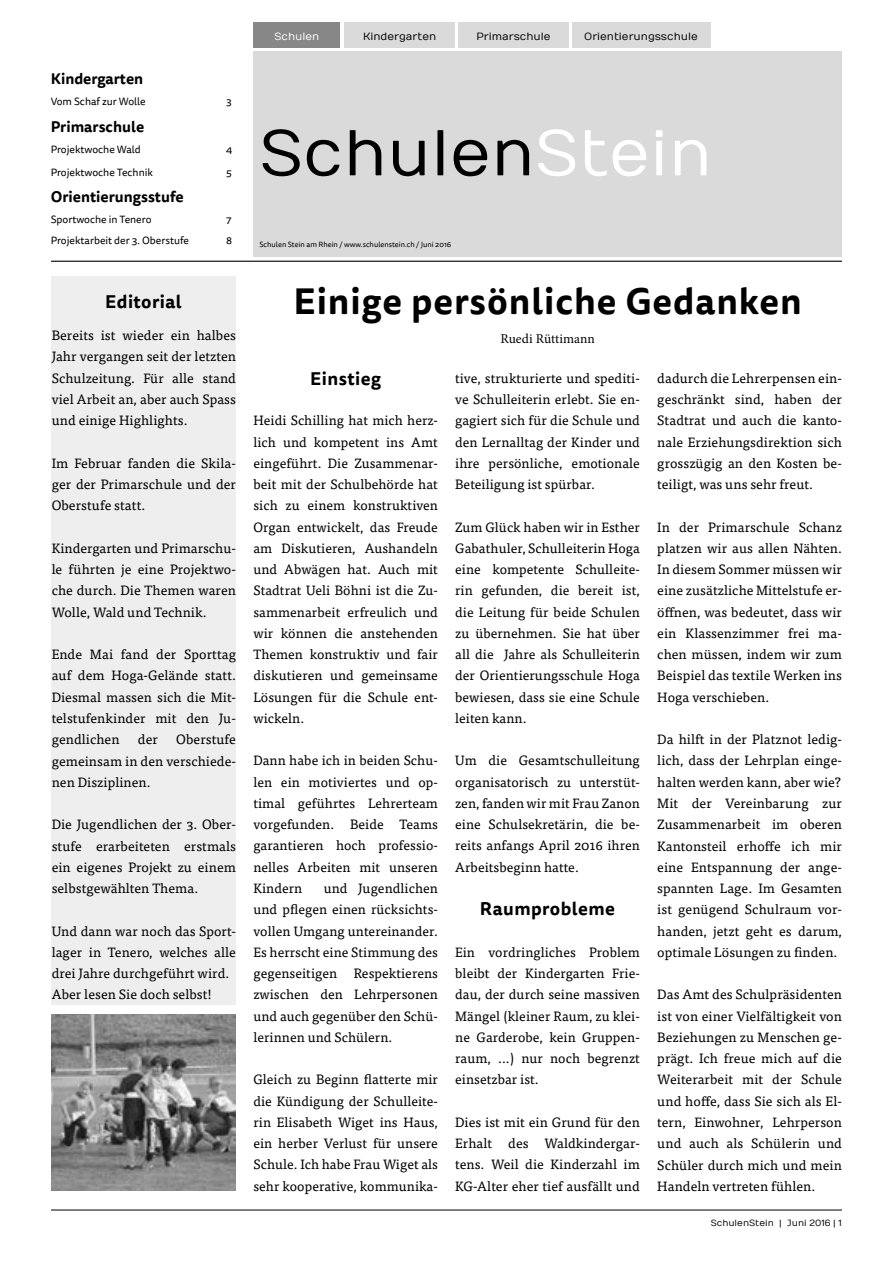
<style>
.page{position:relative;width:893px;height:1263px;background:#fff}
.page>*{position:absolute;margin:0;border:0;box-sizing:border-box;transform-origin:0 0}
.t1{font:64.5px "Numans";color:#000}
.t2{font:700 36px "Tisa Sans Pro";letter-spacing:.025em;color:#000}
.t3{font:700 18px "Tisa Sans Pro";letter-spacing:.025em;color:#000}
.t4{font:700 15px "Tisa Sans Pro";color:#000}
.t5{font:13.5px/21.3px "Tisa Pro";letter-spacing:.005em;color:#000;text-align:justify}
.t6{font:13.5px "Minion Pro";letter-spacing:.005em;color:#000}
.t7{font:10.5px "Tisa Sans Pro";color:#000}
.t8{font:10.5px "Numans";color:#000}
.t9{font:10.5px "Numans";color:#fff}
.t10{font:9px "Numans";color:#000}
.t11{font:7.5px "Tisa Sans Pro";color:#000}
.s1{color:#fff}
</style>
<div class="page">
<hr style="left:51px;top:1209px;width:791px;height:1px;background:#000">
<div style="left:253px;top:51px;width:589px;height:205px;background:#dadada"></div>
<hr style="left:51px;top:261px;width:791px;height:1px;background:#000">
<div style="left:253px;top:22px;width:87px;height:26px;background:#878787"></div>
<div style="left:344px;top:22px;width:111px;height:26px;background:#dadada"></div>
<div style="left:458px;top:22px;width:111px;height:26px;background:#dadada"></div>
<div style="left:572px;top:22px;width:138px;height:26px;background:#dadada"></div>
<img style="left:51px;top:1014px;width:185px;height:177px">
<div style="left:51px;top:340px;width:185px;height:665px;background:#eee"></div>
<div style="left:51px;top:276px;width:185px;height:64px;background:#eee"></div>
<p class="t4" style="left:51px;top:68px;width:94px">Kindergarten</p>
<p class="t7" style="left:51px;top:94px;width:97px">Vom Schaf zur Wolle</p>
<p class="t7" style="left:226px;top:94px;width:7px">3</p>
<p class="t4" style="left:51px;top:115px;width:95px">Primarschule</p>
<p class="t7" style="left:51px;top:142px;width:92px">Projektwoche Wald</p>
<p class="t7" style="left:226px;top:142px;width:8px">4</p>
<p class="t7" style="left:51px;top:165px;width:104px">Projektwoche Technik</p>
<p class="t7" style="left:226px;top:165px;width:7px">5</p>
<p class="t4" style="left:51px;top:186px;width:135px">Orientierungsstufe</p>
<p class="t7" style="left:51px;top:212px;width:102px">Sportwoche in Tenero</p>
<p class="t7" style="left:226px;top:212px;width:7px">7</p>
<p class="t7" style="left:51px;top:234px;width:140px">Projektarbeit der 3. Oberstufe</p>
<p class="t7" style="left:226px;top:234px;width:8px">8</p>
<p class="t9" style="left:274px;top:30px;width:46px">Schulen</p>
<p class="t8" style="left:363px;top:30px;width:75px">Kindergarten</p>
<p class="t8" style="left:476px;top:30px;width:76px">Primarschule</p>
<p class="t8" style="left:584px;top:30px;width:115px">Orientierungsschule</p>
<h1 class="t1" style="left:259px;top:117px;width:454px">Schulen<span class="s1">Stein</span></h1>
<p class="t11" style="left:259px;top:239px;width:193px">Schulen Stein am Rhein / www.schulenstein.ch / Juni 2016</p>
<h3 class="t3" style="left:105px;top:288px;width:78px">Editorial</h3>
<h2 class="t2" style="left:293px;top:275px;width:510px">Einige persönliche Gedanken</h2>
<p class="t5" style="left:52px;top:324px;width:186px">Bereits ist wieder ein halbes</p>
<p class="t6" style="left:500px;top:330px;width:96px">Ruedi Rüttimann</p>
<p class="t5" style="left:52px;top:345px;width:186px">Jahr vergangen seit der letzten Schulzeitung. Für alle stand viel Arbeit an, aber auch Spass und einige Highlights.</p>
<p class="t5" style="left:52px;top:452px;width:186px">Im Februar fanden die Skila&shy;ger der Primarschule und der Oberstufe statt.</p>
<p class="t5" style="left:52px;top:537px;width:186px">Kindergarten und Primarschu&shy;le führten je eine Projektwo&shy;che durch. Die Themen waren Wolle, Wald und Technik.</p>
<p class="t5" style="left:52px;top:643px;width:186px">Ende Mai fand der Sporttag auf dem Hoga-Gelände statt.<br>Diesmal massen sich die Mit&shy;telstufenkinder mit den Ju&shy;gendlichen</p>
<h3 class="t3" style="left:310px;top:366px;width:72px">Einstieg</h3>
<p class="t5" style="left:253px;top:409px;width:186px">Heidi Schilling hat mich herz&shy;lich und kompetent ins Amt eingeführt. Die Zusammenar&shy;beit mit der Schulbehörde hat sich zu einem konstruktiven Organ entwickelt, das Freude am Diskutieren, Aushandeln und Abwägen hat. Auch mit Stadtrat Ueli Böhni ist die Zu&shy;sammenarbeit erfreulich und wir können die anstehenden Themen konstruktiv und fair diskutieren und gemeinsame Lösungen für die Schule ent&shy;wickeln.</p>
<p class="t5" style="left:253px;top:749px;width:186px">Dann habe ich in beiden Schu&shy;len ein motiviertes und op&shy;timal geführtes Lehrerteam vorgefunden. Beide Teams garantieren hoch professio&shy;nelles Arbeiten mit unseren Kindern</p>
<p class="t5" style="left:455px;top:366px;width:186px">tive, strukturierte und spediti&shy;ve Schulleiterin erlebt. Sie en&shy;gagiert sich für die Schule und den Lernalltag der Kinder und ihre persönliche, emotionale Beteiligung ist spürbar.</p>
<p class="t5" style="left:455px;top:515px;width:186px">Zum Glück haben wir in Esther Gabathuler, Schulleiterin Hoga eine kompetente Schulleite&shy;rin gefunden, die bereit ist, die Leitung für beide Schulen zu übernehmen. Sie hat über all die Jahre als Schulleiterin der Orientierungsschule Hoga bewiesen, dass sie eine Schule leiten kann.</p>
<p class="t5" style="left:455px;top:749px;width:186px">Um die Gesamtschulleitung organisatorisch zu unterstüt&shy;zen, fanden wir mit Frau Zanon eine Schulsekretärin, die be&shy;reits anfangs April 2016 ihren Arbeitsbeginn hatte.</p>
<h3 class="t3" style="left:480px;top:895px;width:137px">Raumprobleme</h3>
<p class="t5" style="left:455px;top:940px;width:186px">Ein vordringliches Problem bleibt der Kindergarten Frie&shy;dau, der durch seine massiven Mängel (kleiner Raum, zu klei&shy;ne Garderobe, kein Gruppen&shy;raum, ...) nur noch begrenzt einsetzbar ist.</p>
<p class="t5" style="left:455px;top:1111px;width:186px">Dies ist mit ein Grund für den Erhalt des Waldkindergar&shy;tens. Weil die Kinderzahl im KG-Alter eher tief ausfällt und</p>
<p class="t5" style="left:657px;top:366px;width:186px">dadurch die Lehrerpensen ein&shy;geschränkt sind, haben der Stadtrat und auch die kanto&shy;nale Erziehungsdirektion sich grosszügig an den Kosten be&shy;teiligt, was uns sehr freut.</p>
<p class="t5" style="left:657px;top:515px;width:186px">In der Primarschule Schanz platzen wir aus allen Nähten.<br>In diesem Sommer müssen wir eine zusätzliche Mittelstufe er&shy;öffnen, was bedeutet, dass wir ein Klassenzimmer frei ma&shy;chen müssen, indem wir zum Beispiel das textile Werken ins Hoga verschieben.</p>
<p class="t5" style="left:657px;top:728px;width:186px">Da hilft in der Platznot ledig&shy;lich, dass der Lehrplan einge&shy;halten werden kann, aber wie?<br>Mit der Vereinbarung zur Zusammenarbeit im oberen Kantonsteil erhoffe ich mir eine Entspannung der ange&shy;spannten Lage. Im Gesamten ist genügend Schulraum vor&shy;handen, jetzt geht es darum, optimale Lösungen zu finden.</p>
<p class="t5" style="left:657px;top:983px;width:186px">Das Amt des Schulpräsidenten ist von einer Vielfältigkeit von Beziehungen zu Menschen ge&shy;prägt. Ich freue mich auf die Weiterarbeit mit der Schule und hoffe, dass Sie sich als El&shy;tern, Einwohner, Lehrperson und auch als Schülerin und Schüler durch mich und mein Handeln vertreten fühlen.</p>
<p class="t5" style="left:52px;top:728px;width:186px;text-indent:125px">Oberstufe gemeinsam in den verschiede&shy;nen Disziplinen.</p>
<p class="t5" style="left:52px;top:813px;width:186px">Die Jugendlichen der 3. Ober&shy;stufe erarbeiteten erstmals ein eigenes Projekt zu einem selbstgewählten Thema.</p>
<p class="t5" style="left:52px;top:919px;width:186px;text-align:left">Und dann war noch das Sport&shy;lager in Tenero, welches alle drei Jahre durchgeführt wird.<br>Aber lesen Sie doch selbst!</p>
<p class="t5" style="left:138px;top:728px;width:21px">der</p>
<p class="t5" style="left:253px;top:877px;width:186px;text-indent:70px">und Jugendlichen und pflegen einen rücksichts&shy;vollen Umgang untereinander.<br>Es herrscht eine Stimmung des gegenseitigen Respektierens zwischen den Lehrpersonen und auch gegenüber den Schü&shy;lerinnen und Schülern.</p>
<p class="t5" style="left:253px;top:1068px;width:186px">Gleich zu Beginn flatterte mir die Kündigung der Schulleite&shy;rin Elisabeth Wiget ins Haus, ein herber Verlust für unsere Schule. Ich habe Frau Wiget als sehr kooperative, kommunika-</p>
<p class="t10" style="left:711px;top:1218px;width:133px">SchulenStein | Juni 2016 | 1</p>
</div>
